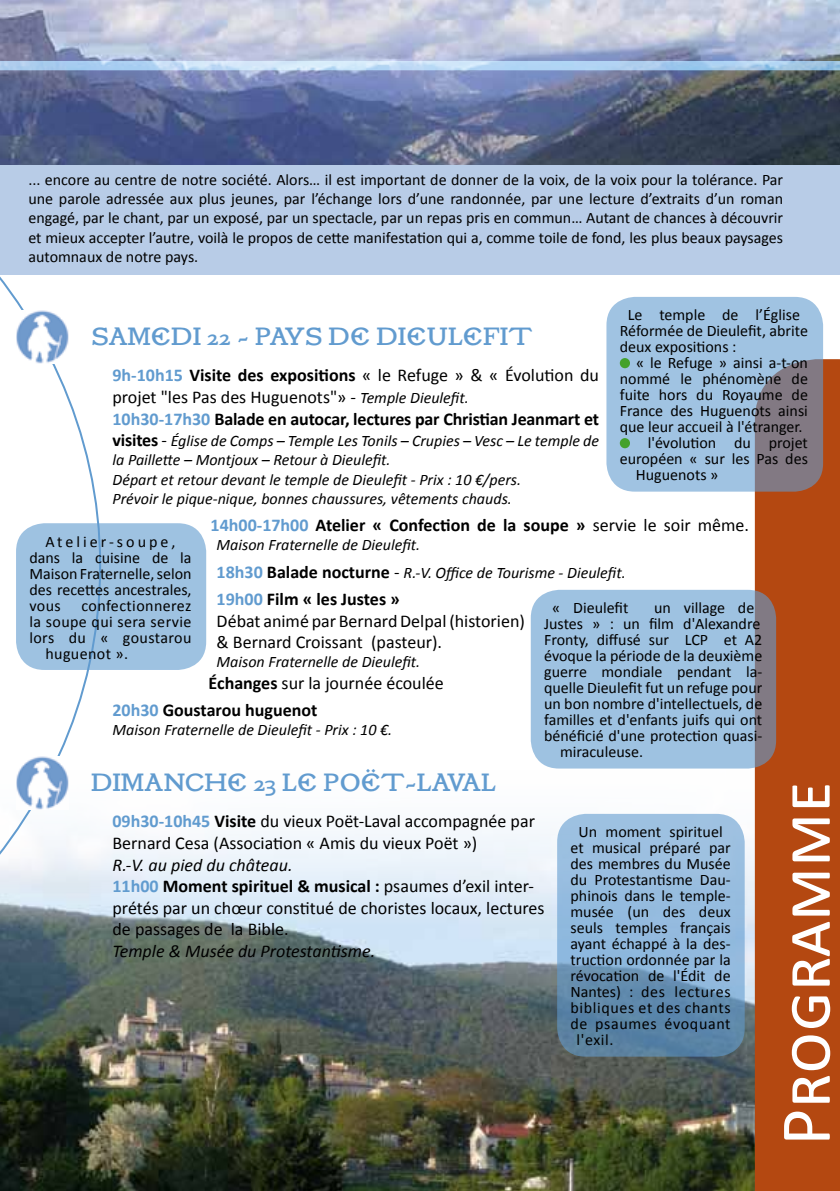
<style>
.page{position:relative;width:840px;height:1191px;background:#fff}
.page>*{position:absolute;margin:0;border:0;box-sizing:border-box;transform-origin:0 0}
.t1{font:72px "Calibri";color:#fff}
.t2{font:24px "P22 Vale Kings Fount";color:#619bcf}
.t3{font:18px/21.6px "Calibri";color:#000}
.t4{font:700 18px/21.6px "Calibri";color:#000}
.t5{font:italic 18px "Calibri";color:#000}
.t6{font:16px/16px "Calibri";color:#000}
.t7{font:italic 16px/19.2px "Calibri";color:#000}
.s1{color:#619bcf}
.s2{font-weight:400}
.s3{font-weight:400;font-style:italic}
.s4{font-weight:400;font-style:italic;font-size:16px}
.s5{font-weight:700;font-style:normal;font-size:18px}
.s6{font-style:normal;font-size:18px}
.s7{font-weight:700;font-style:normal;font-size:18px;color:#619bcf}
.s8{font-weight:700;color:#619bcf}
.s9{font-weight:700}
.s10{font-style:italic}
</style>
<div class="page">
<img style="left:0;top:756px;width:754px;height:435px">
<div style="left:754px;top:359px;width:85px;height:832px;background:#b44811"></div>
<img style="left:0;top:0;width:839px;height:165px">
<div style="left:0;top:165px;width:839px;height:110px;background:#b8cce7"></div>
<svg style="left:0;top:276px;width:102px;height:641px"></svg>
<svg style="left:0;top:54px;width:839px;height:79px"></svg>
<svg style="left:606px;top:297px;width:216px;height:194px;fill:#a0c3e2"></svg>
<div style="left:619px;top:358px;width:10px;height:10px;background:#44a12b;border-radius:50%"></div>
<div style="left:619px;top:438px;width:10px;height:10px;background:#44a12b;border-radius:50%"></div>
<div style="left:16px;top:523px;width:190px;height:147px;background:#9ec2e1;border-radius:28px"></div>
<svg style="left:530px;top:590px;width:245px;height:178px;fill:#9ec2e1"></svg>
<svg style="left:557px;top:814px;width:187px;height:242px"></svg>
<img style="left:16px;top:756px;width:52px;height:53px">
<img style="left:16px;top:310px;width:52px;height:53px">
<p class="t6" style="left:28px;top:170px;width:756px;line-height:19.2px;text-align:justify">... encore au centre de notre société. Alors… il est important de donner de la voix, de la voix pour la tolérance. Par une parole adressée aux plus jeunes, par l’échange lors d’une randonnée, par une lecture d’extraits d’un roman engagé, par le chant, par un exposé, par un spectacle, par un repas pris en commun… Autant de chances à découvrir et mieux accepter l’autre, voilà le propos de cette manifestation qui a, comme toile de fond, les plus beaux paysages automnaux de notre pays.</p>
<p class="t6" style="left:619px;top:307px;width:189px;text-indent:8px">Le temple de l’Église<br>Réformée de Dieulefit, abrite deux expositions :</p>
<p class="t6" style="left:635px;top:355px;width:173px">« le Refuge » ainsi a-t-on</p>
<p class="t6" style="left:619px;top:371px;width:189px">nommé le phénomène de</p>
<p class="t6" style="left:619px;top:387px;width:189px">fuite hors du Royaume de</p>
<p class="t6" style="left:619px;top:403px;width:189px">France des Huguenots ainsi</p>
<p class="t6" style="left:619px;top:419px;width:184px">que leur accueil à l'étranger.</p>
<p class="t6" style="left:647px;top:435px;width:162px">l'évolution du projet</p>
<p class="t6" style="left:619px;top:451px;width:189px">européen « sur les Pas des</p>
<p class="t6" style="left:635px;top:467px;width:84px">Huguenots »</p>
<h2 class="t2" style="left:91px;top:321px;width:443px">SAMEDI 22 - PAYS DE DIEULEFIT</h2>
<p class="t4" style="left:112px;top:365px;width:488px"><span class="s1">9h-10h15</span> Visite des expositions <span class="s2">« le Refuge » &amp; « Évolution du projet "les Pas des Huguenots"»</span> <span class="s3">-</span> <span class="s4">Temple Dieulefit.<br></span><span class="s1">10h30-17h30</span> Balade en autocar, lectures par Christian Jeanmart et</p>
<p class="t7" style="left:112px;top:431px;width:488px"><span class="s5">visites</span> <span class="s6">-</span> Église de Comps – Temple Les Tonils – Crupies – Vesc – Le temple de la Paillette – Montjoux – Retour à Dieulefit.<br>Départ et retour devant le temple de Dieulefit - Prix : 10 €/pers.<br>Prévoir le pique-nique, bonnes chaussures, vêtements chauds.</p>
<p class="t4" style="left:210px;top:514px;width:539px"><span class="s1">14h00-17h00</span> Atelier « Confection de la soupe » <span class="s2">servie le soir même.</span></p>
<p class="t7" style="left:216px;top:531px;width:410px;line-height:27.2px">Maison Fraternelle de Dieulefit.<br><span class="s7">18h30</span> <span class="s5">Balade nocturne</span> <span class="s6">-</span> R.-V. Office de Tourisme - Dieulefit.</p>
<p class="t3" style="left:216px;top:588px;width:309px"><span class="s8">19h00</span> <span class="s9">Film « les Justes »<br></span>Débat animé par Bernard Delpal (historien) &amp; Bernard Croissant (pasteur).</p>
<p class="t7" style="left:216px;top:652px;width:205px">Maison Fraternelle de Dieulefit.</p>
<p class="t4" style="left:112px;top:669px;width:332px;line-height:27.2px;text-indent:96px">Échanges <span class="s2">sur la journée écoulée<br></span><span class="s1">20h30</span> Goustarou huguenot</p>
<p class="t7" style="left:112px;top:720px;width:281px">Maison Fraternelle de Dieulefit - Prix : 10 €.</p>
<p class="t6" style="left:29px;top:533px;width:164px;text-indent:16px">Atelier-soupe, dans la cuisine de la<br>Maison Fraternelle, selon des recettes ancestrales, vous</p>
<p class="t6" style="left:81px;top:597px;width:111px">confectionnerez</p>
<p class="t6" style="left:29px;top:613px;width:163px">la soupe qui sera servie</p>
<p class="t6" style="left:29px;top:629px;width:163px">lors du « goustarou</p>
<p class="t6" style="left:45px;top:645px;width:84px">huguenot ».</p>
<p class="t6" style="left:552px;top:600px;width:78px">« Dieulefit</p>
<p class="t6" style="left:653px;top:600px;width:102px">un village de</p>
<p class="t6" style="left:544px;top:616px;width:218px">Justes » : un film d'Alexandre</p>
<p class="t6" style="left:544px;top:632px;width:219px">Fronty, diffusé sur LCP et A2</p>
<p class="t6" style="left:544px;top:648px;width:219px">évoque la période de la deuxième</p>
<p class="t6" style="left:544px;top:664px;width:219px">guerre mondiale pendant la-</p>
<p class="t6" style="left:544px;top:680px;width:219px">quelle Dieulefit fut un refuge pour</p>
<p class="t6" style="left:544px;top:696px;width:219px">un bon nombre d'intellectuels, de</p>
<p class="t6" style="left:544px;top:712px;width:219px">familles et d'enfants juifs qui ont</p>
<p class="t6" style="left:544px;top:728px;width:219px">bénéficié d'une protection quasi-</p>
<p class="t6" style="left:560px;top:744px;width:84px">miraculeuse.</p>
<h2 class="t2" style="left:91px;top:767px;width:406px">DIMANCHE 23 LE POËT-LAVAL</h2>
<p class="t3" style="left:112px;top:810px;width:423px"><span class="s8">09h30-10h45</span> <span class="s9">Visite</span> du vieux Poët-Laval accompagnée par<br>Bernard Cesa (Association « Amis du vieux Poët »)</p>
<p class="t3" style="left:112px;top:854px;width:433px"><span class="s10">R.-V. au pied du château.<br></span><span class="s8">11h00</span> <span class="s9">Moment spirituel &amp; musical :</span> psaumes d’exil inter&shy;prétés par un chœur constitué de choristes locaux, lectures de passages de la Bible.</p>
<p class="t5" style="left:112px;top:938px;width:264px">Temple &amp; Musée du Protestantisme.</p>
<p class="t6" style="left:578px;top:824px;width:145px">Un moment spirituel</p>
<p class="t6" style="left:570px;top:840px;width:161px">et musical préparé par</p>
<p class="t6" style="left:570px;top:856px;width:162px">des membres du Musée</p>
<p class="t6" style="left:570px;top:872px;width:161px">du Protestantisme Dau-</p>
<p class="t6" style="left:570px;top:888px;width:161px">phinois dans le temple-</p>
<p class="t6" style="left:570px;top:904px;width:161px">musée (un des deux</p>
<p class="t6" style="left:570px;top:920px;width:161px">seuls temples français</p>
<p class="t6" style="left:570px;top:936px;width:161px">ayant échappé à la des-</p>
<p class="t6" style="left:570px;top:952px;width:161px">truction ordonnée par la</p>
<p class="t6" style="left:570px;top:968px;width:161px">révocation de l'Édit de</p>
<p class="t6" style="left:570px;top:984px;width:161px">Nantes) : des lectures</p>
<p class="t6" style="left:570px;top:1000px;width:161px">bibliques et des chants</p>
<p class="t6" style="left:570px;top:1016px;width:161px">de psaumes évoquant</p>
<p class="t6" style="left:576px;top:1032px;width:39px">l'exil.</p>
<h1 class="t1" style="left:759px;top:1145px;width:366px;rotate:-90deg">Programme</h1>
</div>
